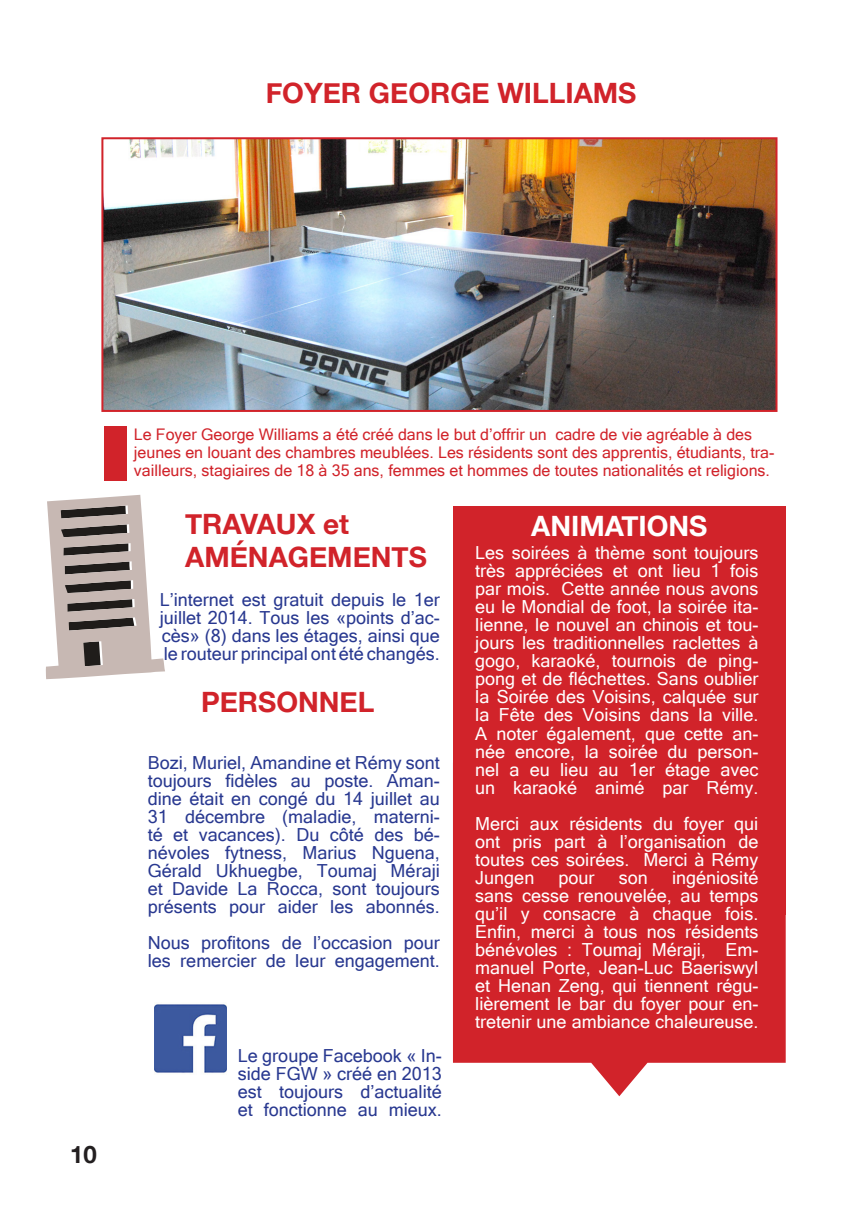
<style>
.page{position:relative;width:862px;height:1214px;background:#fff}
.page>*{position:absolute;margin:0;border:0;box-sizing:border-box;transform-origin:0 0}
.t1{font:700 28px/33.6px "Helvetica Neue";color:#d1232a}
.t2{font:700 28px "Helvetica Neue";color:#fff}
.t3{font:700 24px "Helvetica Neue";color:#231f20}
.t4{font:18px/18px "Microsoft Sans Serif";color:#fff;text-align:justify}
.t5{font:18px/18px "Microsoft Sans Serif";color:#283890;text-align:justify}
.t6{font:16px/18px "Microsoft Sans Serif";color:#d1232a}
</style>
<div class="page">
<div style="left:453px;top:506px;width:332px;height:408px;background:#d1232a"></div>
<svg style="left:453px;top:914px;width:332px;height:182px;fill:#d1232a"></svg>
<img style="left:104px;top:140px;width:670px;height:269px">
<div style="left:101px;top:137px;width:676px;height:275px;border:2px solid #d1232a"></div>
<div style="left:104px;top:426px;width:23px;height:54px;background:#d1232a"></div>
<svg style="left:46px;top:494px;width:119px;height:185px"></svg>
<img style="left:154px;top:1003px;width:72px;height:70px">
<p class="t1" style="left:266px;top:77px;width:372px">FOYER GEORGE WILLIAMS</p>
<p class="t3" style="left:70px;top:1134px;width:28px">10</p>
<p class="t6" style="left:134px;top:425px;width:642px">Le Foyer George Williams a été créé dans le but d’offrir un cadre de vie agréable à des jeunes en louant des chambres meublées. Les résidents sont des apprentis, étudiants, tra&shy;vailleurs, stagiaires de 18 à 35 ans, femmes et hommes de toutes nationalités et religions.</p>
<p class="t1" style="left:185px;top:507px;width:243px">TRAVAUX et<br>AMÉNAGEMENTS</p>
<p class="t5" style="left:160px;top:591px;width:281px">L’internet est gratuit depuis le 1er juillet 2014. Tous les «points d’ac&shy;cès» (8) dans les étages, ainsi que le routeur principal ont été changés.</p>
<p class="t2" style="left:531px;top:503px;width:178px">ANIMATIONS</p>
<p class="t4" style="left:475px;top:544px;width:285px">Les soirées à thème sont toujours très appréciées et ont lieu 1 fois par mois. Cette année nous avons eu le Mondial de foot, la soirée ita&shy;lienne, le nouvel an chinois et tou&shy;jours les traditionnelles raclettes à gogo, karaoké, tournois de ping&shy;pong et de fléchettes. Sans oublier la Soirée des Voisins, calquée sur la Fête des Voisins dans la ville.</p>
<p class="t4" style="left:475px;top:724px;width:285px">A noter également, que cette an&shy;née encore, la soirée du person&shy;nel a eu lieu au 1er étage avec un karaoké animé par Rémy.</p>
<p class="t4" style="left:475px;top:814px;width:285px">Merci aux résidents du foyer qui ont pris part à l’organisation de toutes ces soirées. Merci à Rémy Jungen</p>
<p class="t1" style="left:201px;top:686px;width:175px">PERSONNEL</p>
<p class="t5" style="left:148px;top:753px;width:294px">Bozi, Muriel, Amandine et Rémy sont toujours fidèles au poste. Aman&shy;dine était en congé du 14 juillet au 31 décembre (maladie, materni&shy;té et vacances). Du côté des bé&shy;névoles fytness, Marius Nguena, Gérald Ukhuegbe, Toumaj Méraji et Davide La Rocca, sont toujours présents pour aider les abonnés.</p>
<p class="t5" style="left:148px;top:933px;width:293px">Nous profitons de l’occasion pour les remercier de leur engagement.</p>
<p class="t4" style="left:475px;top:868px;width:285px;text-indent:197px">ingéniosité sans cesse renouvelée, au temps qu’il y consacre à chaque fois.</p>
<p class="t4" style="left:475px;top:922px;width:285px">Enfin, merci à tous nos résidents bénévoles : Toumaj Méraji, Em&shy;manuel Porte, Jean-Luc Baeriswyl et Henan Zeng, qui tiennent régu&shy;lièrement le bar du foyer pour en&shy;tretenir une ambiance chaleureuse.</p>
<p class="t4" style="left:558px;top:868px;width:38px">pour</p>
<p class="t4" style="left:619px;top:868px;width:31px">son</p>
<p class="t5" style="left:238px;top:1046px;width:205px">Le groupe Facebook « In&shy;side FGW » créé en 2013 est toujours d’actualité et fonctionne au mieux.</p>
</div>
